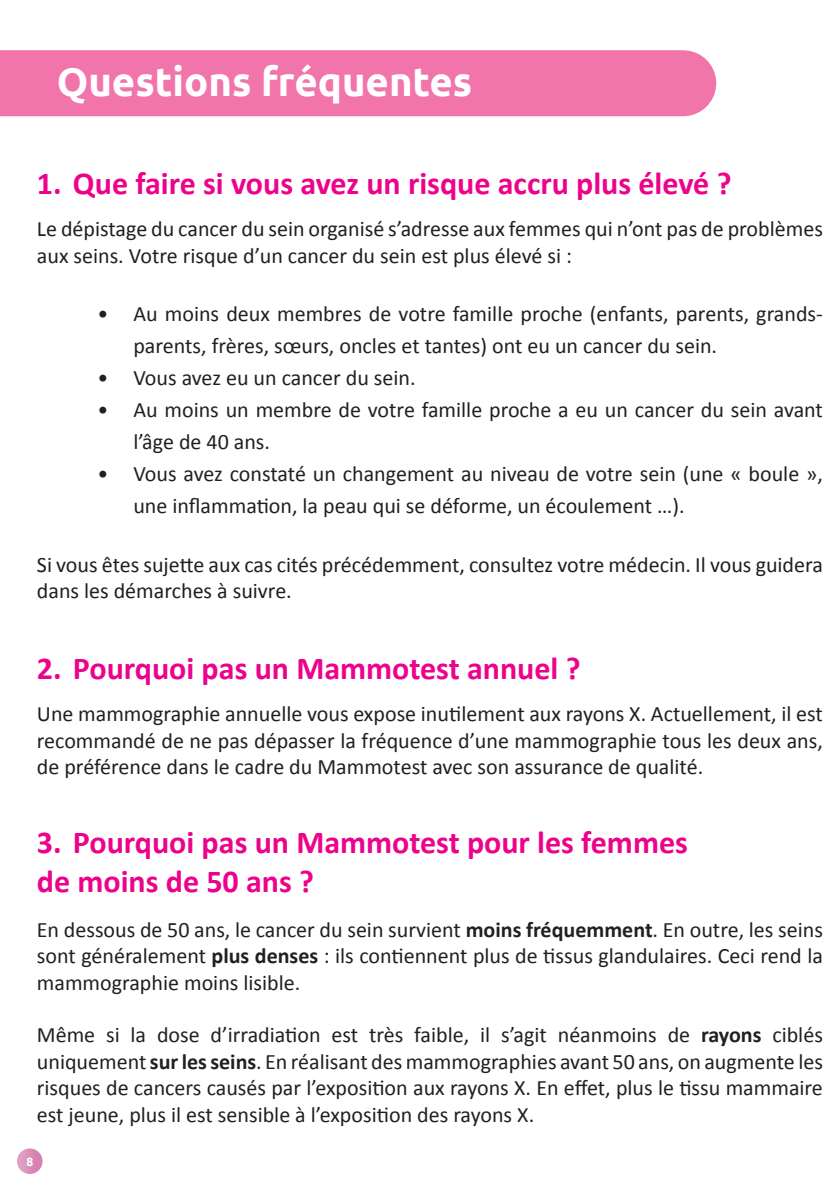
<style>
.page{position:relative;width:840px;height:1191px;background:#fff}
.page>*{position:absolute;margin:0;border:0;box-sizing:border-box;transform-origin:0 0}
.t1{font:700 40px "Ubuntu";color:#fff}
.t2{font:700 32px "Calibri";color:#ed028c}
.Tussentekst{font:22px/26.4px "Calibri";color:#231f20}
.t3{font:700 12px "Ubuntu";color:#fff}
.s1{font-weight:700}
</style>
<div class="page">
<div style="left:0;top:50px;width:683px;height:66px;background:#f174ab"></div>
<svg style="left:17px;top:1148px;width:26px;height:26px"></svg>
<p class="t1" style="left:57px;top:58px;width:417px">Questions fréquentes</p>
<p class="t2" style="left:37px;top:161px;width:695px">1. Que faire si vous avez un risque accru plus élevé ?</p>
<p class="Tussentekst" style="left:37px;top:215px;width:787px">Le dépistage du cancer du sein organisé s’adresse aux femmes qui n’ont pas de problèmes aux seins. Votre risque d’un cancer du sein est plus élevé si :</p>
<p class="Tussentekst" style="left:133px;top:297px;width:690px;line-height:32px;text-indent:-36px">• Au moins deux membres de votre famille proche (enfants, parents, grands&shy;parents, frères, sœurs, oncles et tantes) ont eu un cancer du sein.</p>
<p class="Tussentekst" style="left:97px;top:364px;width:320px">• Vous avez eu un cancer du sein.</p>
<p class="Tussentekst" style="left:133px;top:393px;width:690px;line-height:32px;text-indent:-36px">• Au moins un membre de votre famille proche a eu un cancer du sein avant l’âge de 40 ans.</p>
<p class="Tussentekst" style="left:133px;top:457px;width:690px;line-height:32px;text-indent:-36px">• Vous avez constaté un changement au niveau de votre sein (une « boule », une inflammation, la peau qui se déforme, un écoulement …).</p>
<p class="Tussentekst" style="left:37px;top:550px;width:787px">Si vous êtes sujette aux cas cités précédemment, consultez votre médecin. Il vous guidera dans les démarches à suivre.</p>
<p class="t2" style="left:37px;top:646px;width:545px">2. Pourquoi pas un Mammotest annuel ?</p>
<p class="Tussentekst" style="left:37px;top:700px;width:787px;text-align:justify">Une mammographie annuelle vous expose inutilement aux rayons X. Actuellement, il est recommandé de ne pas dépasser la fréquence d’une mammographie tous les deux ans, de préférence dans le cadre du Mammotest avec son assurance de qualité.</p>
<p class="t2" style="left:37px;top:820px;width:652px">3. Pourquoi pas un Mammotest pour les femmes</p>
<p class="t2" style="left:37px;top:858px;width:278px">de moins de 50 ans ?</p>
<p class="Tussentekst" style="left:37px;top:915px;width:787px;text-align:justify">En dessous de 50 ans, le cancer du sein survient <span class="s1">moins fréquemment</span>. En outre, les seins sont généralement <span class="s1">plus denses</span> : ils contiennent plus de tissus glandulaires. Ceci rend la mammographie moins lisible.</p>
<p class="Tussentekst" style="left:37px;top:1020px;width:787px;text-align:justify">Même si la dose d’irradiation est très faible, il s’agit néanmoins de <span class="s1">rayons</span> ciblés uniquement <span class="s1">sur les seins</span>. En réalisant des mammographies avant 50 ans, on augmente les risques de cancers causés par l’exposition aux rayons X. En effet, plus le tissu mammaire est jeune, plus il est sensible à l’exposition des rayons X.</p>
<p class="t3" style="left:26px;top:1154px;width:8px">8</p>
</div>
